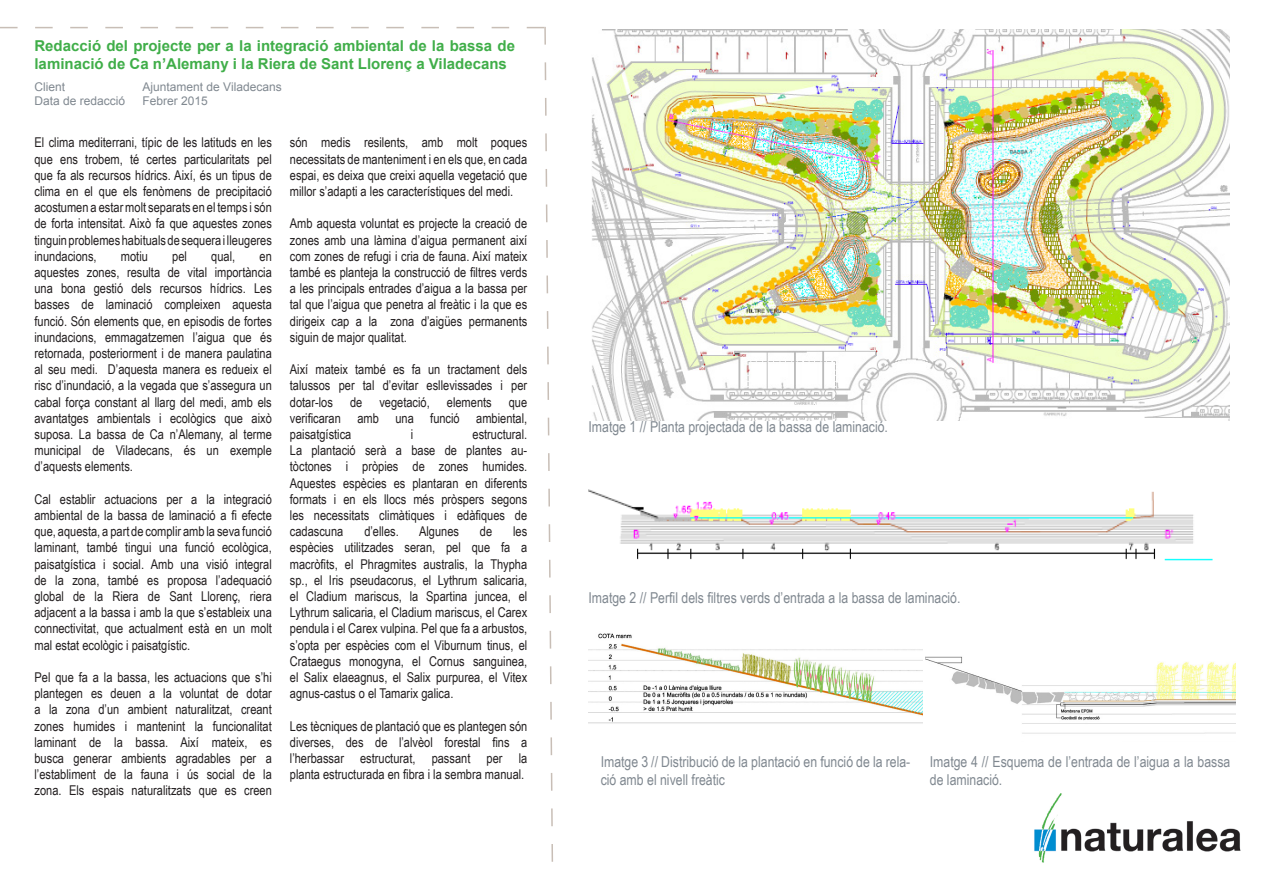
<style>
.page{position:relative;width:1263px;height:893px;background:#fff}
.page>*{position:absolute;margin:0;border:0;box-sizing:border-box;transform-origin:0 0}
.t1{font:15px/18px "Arial Narrow";color:#808890}
.t2{font:700 15px/18px "Arial";color:#40ae49}
.t3{font:13.5px/16.2px "Arial Narrow";color:#231f20}
.t4{font:12px "Arial";color:#808890}
</style>
<div class="page">
<img style="left:1034px;top:793px;width:207px;height:70px">
<img style="left:592px;top:30px;width:637px;height:391px">
<img style="left:588px;top:489px;width:625px;height:72px">
<img style="left:589px;top:633px;width:334px;height:91px">
<img style="left:925px;top:656px;width:310px;height:78px">
<p class="t2" style="left:34px;top:37px;width:482px">Redacció del projecte per a la integració ambiental de la bassa de laminació de Ca n’Alemany i la Riera de Sant Llorenç a Viladecans</p>
<p class="t4" style="left:34px;top:79px;width:32px">Client</p>
<p class="t4" style="left:142px;top:79px;width:141px">Ajuntament de Viladecans</p>
<p class="t4" style="left:34px;top:93px;width:92px">Data de redacció</p>
<p class="t4" style="left:142px;top:93px;width:67px">Febrer 2015</p>
<p class="t3" style="left:34px;top:134px;width:239px;text-align:justify">El clima mediterrani, típic de les latituds en les que ens trobem, té certes particularitats pel que fa als recursos hídrics. Així, és un tipus de clima en el que els fenòmens de precipitació</p>
<p class="t3" style="left:34px;top:199px;width:239px">acostumen a estar molt separats en el temps i són de forta intensitat. Això fa que aquestes zones</p>
<p class="t3" style="left:34px;top:231px;width:239px">tinguin problemes habituals de sequera i lleugeres</p>
<p class="t3" style="left:34px;top:247px;width:64px">inundacions,</p>
<p class="t3" style="left:121px;top:247px;width:29px">motiu</p>
<p class="t3" style="left:172px;top:247px;width:16px">pel</p>
<p class="t3" style="left:211px;top:247px;width:26px">qual,</p>
<p class="t3" style="left:260px;top:247px;width:14px">en</p>
<p class="t3" style="left:34px;top:264px;width:239px">aquestes zones, resulta de vital importància una bona gestió dels recursos hídrics. Les</p>
<p class="t3" style="left:34px;top:296px;width:239px">basses de laminació compleixen aquesta</p>
<p class="t3" style="left:34px;top:312px;width:239px;text-align:justify">funció. Són elements que, en episodis de fortes inundacions, emmagatzemen l’aigua que és retornada, posteriorment i de manera paulatina al seu medi. D’aquesta manera es redueix el risc d’inundació, a la vegada que s’assegura un cabal força constant al llarg del medi, amb els</p>
<p class="t3" style="left:34px;top:409px;width:239px">avantatges ambientals i ecològics que això suposa. La bassa de Ca n’Alemany, al terme</p>
<p class="t3" style="left:34px;top:442px;width:239px">municipal de Viladecans, és un exemple d’aquests elements.</p>
<p class="t3" style="left:34px;top:490px;width:239px">Cal establir actuacions per a la integració</p>
<p class="t3" style="left:34px;top:507px;width:239px">ambiental de la bassa de laminació a fi efecte que, aquesta, a part de complir amb la seva funció</p>
<p class="t3" style="left:34px;top:539px;width:239px">laminant, també tingui una funció ecològica,</p>
<p class="t3" style="left:34px;top:555px;width:239px;text-align:justify">paisatgística i social. Amb una visió integral de la zona, també es proposa l’adequació global de la Riera de Sant Llorenç, riera</p>
<p class="t3" style="left:34px;top:604px;width:239px;text-align:justify">adjacent a la bassa i amb la que s’estableix una connectivitat, que actualment està en un molt mal estat ecològic i paisatgístic.</p>
<p class="t3" style="left:34px;top:669px;width:239px">Pel que fa a la bassa, les actuacions que s’hi</p>
<p class="t3" style="left:34px;top:685px;width:239px">plantegen es deuen a la voluntat de dotar a la zona d’un ambient naturalitzat, creant</p>
<p class="t3" style="left:34px;top:717px;width:239px">zones humides i mantenint la funcionalitat</p>
<p class="t3" style="left:34px;top:733px;width:239px">laminant de la bassa. Així mateix, es</p>
<p class="t3" style="left:34px;top:750px;width:239px;text-align:justify">busca generar ambients agradables per a l’establiment de la fauna i ús social de la zona. Els espais naturalitzats que es creen</p>
<p class="t3" style="left:290px;top:134px;width:239px">són medis resilents, amb molt poques</p>
<p class="t3" style="left:290px;top:150px;width:239px;text-align:justify">necessitats de manteniment i en els que, en cada espai, es deixa que creixi aquella vegetació que millor s’adapti a les característiques del medi.</p>
<p class="t3" style="left:290px;top:215px;width:239px;text-align:justify">Amb aquesta voluntat es projecte la creació de zones amb una làmina d’aigua permanent així com zones de refugi i cria de fauna. Així mateix també es planteja la construcció de filtres verds a les principals entrades d’aigua a la bassa per tal que l’aigua que penetra al freàtic i la que es dirigeix cap a la zona d’aigües permanents</p>
<p class="t3" style="left:290px;top:328px;width:118px">siguin de major qualitat.</p>
<p class="t3" style="left:290px;top:361px;width:239px">Així mateix també es fa un tractament dels</p>
<p class="t3" style="left:290px;top:377px;width:239px">talussos per tal d’evitar esllevissades i per</p>
<p class="t3" style="left:290px;top:393px;width:45px">dotar-los</p>
<p class="t3" style="left:350px;top:393px;width:14px">de</p>
<p class="t3" style="left:379px;top:393px;width:52px">vegetació,</p>
<p class="t3" style="left:447px;top:393px;width:46px">elements</p>
<p class="t3" style="left:509px;top:393px;width:20px">que</p>
<p class="t3" style="left:290px;top:409px;width:239px">verificaran amb una funció ambiental,</p>
<p class="t3" style="left:290px;top:426px;width:63px">paisatgística</p>
<p class="t3" style="left:411px;top:426px;width:4px">i</p>
<p class="t3" style="left:472px;top:426px;width:56px">estructural.</p>
<p class="t3" style="left:290px;top:442px;width:239px">La plantació serà a base de plantes au&shy;tòctones i pròpies de zones humides.</p>
<p class="t3" style="left:290px;top:474px;width:239px">Aquestes espècies es plantaran en diferents</p>
<p class="t3" style="left:290px;top:490px;width:239px">formats i en els llocs més pròspers segons les necessitats climàtiques i edàfiques de</p>
<p class="t3" style="left:290px;top:523px;width:55px">cadascuna</p>
<p class="t3" style="left:364px;top:523px;width:36px">d’elles.</p>
<p class="t3" style="left:419px;top:523px;width:42px">Algunes</p>
<p class="t3" style="left:480px;top:523px;width:14px">de</p>
<p class="t3" style="left:513px;top:523px;width:16px">les</p>
<p class="t3" style="left:290px;top:539px;width:239px">espècies utilitzades seran, pel que fa a</p>
<p class="t3" style="left:290px;top:555px;width:239px;text-align:justify">macròfits, el Phragmites australis, la Thypha sp., el Iris pseudacorus, el Lythrum salicaria, el Cladium mariscus, la Spartina juncea, el Lythrum salicaria, el Cladium mariscus, el Carex</p>
<p class="t3" style="left:290px;top:620px;width:239px">pendula i el Carex vulpina. Pel que fa a arbustos, s’opta per espècies com el Viburnum tinus, el</p>
<p class="t3" style="left:290px;top:652px;width:239px">Crataegus monogyna, el Cornus sanguinea, el Salix elaeagnus, el Salix purpurea, el Vitex</p>
<p class="t3" style="left:290px;top:685px;width:165px">agnus-castus o el Tamarix galica.</p>
<p class="t3" style="left:290px;top:717px;width:239px">Les tècniques de plantació que es plantegen són</p>
<p class="t3" style="left:290px;top:733px;width:239px">diverses, des de l’alvèol forestal fins a l’herbassar estructurat, passant per la</p>
<p class="t3" style="left:290px;top:766px;width:236px">planta estructurada en fibra i la sembra manual.</p>
<p class="t1" style="left:588px;top:417px;width:301px">Imatge 1 // Planta projectada de la bassa de laminació.</p>
<p class="t1" style="left:588px;top:588px;width:373px">Imatge 2 // Perfil dels filtres verds d’entrada a la bassa de laminació.</p>
<p class="t1" style="left:601px;top:752px;width:311px">Imatge 3 // Distribució de la plantació en funció de la rela&shy;ció amb el nivell freàtic</p>
<p class="t1" style="left:930px;top:752px;width:302px">Imatge 4 // Esquema de l’entrada de l’aigua a la bassa de laminació.</p>
</div>
